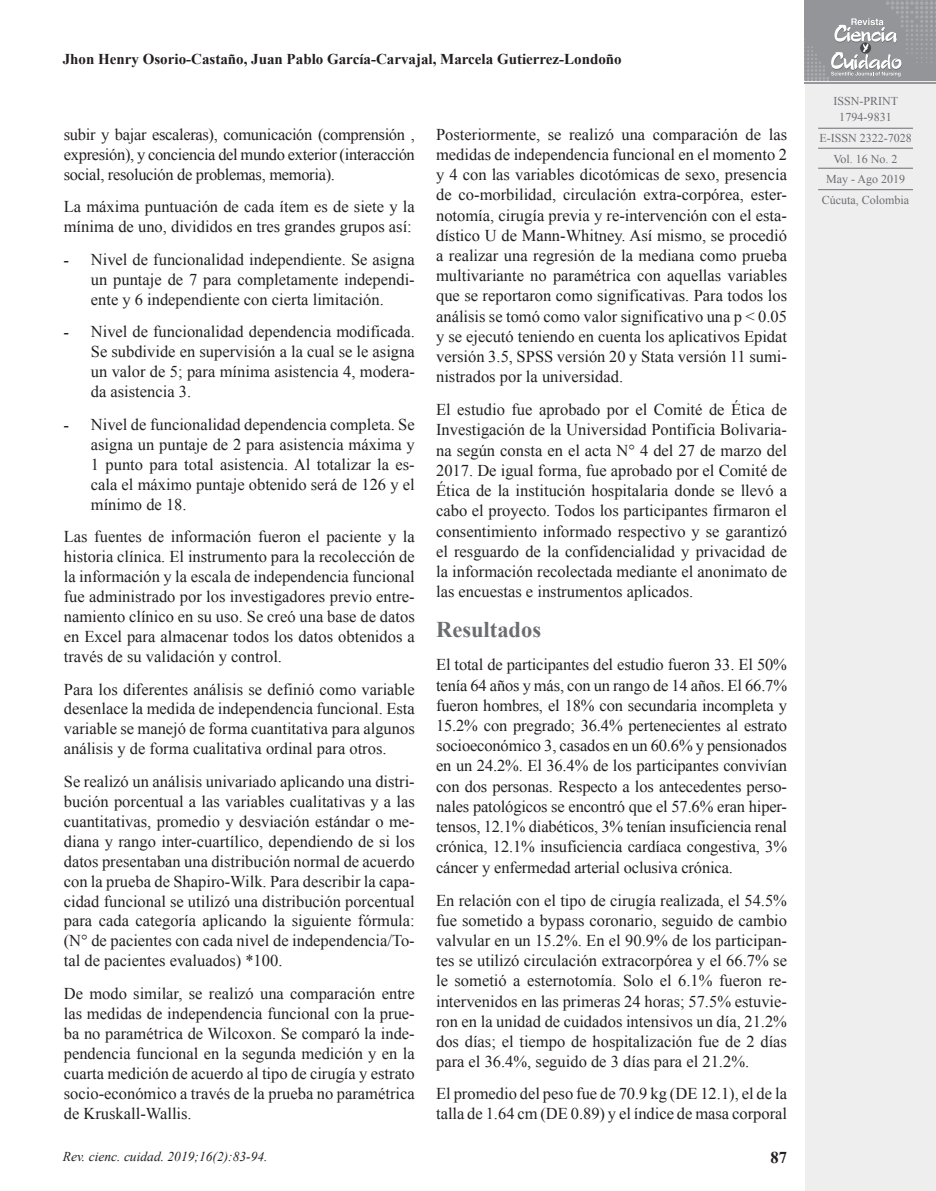
<style>
.page{position:relative;width:936px;height:1191px;background:#fff}
.page>*{position:absolute;margin:0;border:0;box-sizing:border-box;transform-origin:0 0}
.t1{font:700 22.5px "Times New Roman";color:#6c6d70}
.t2{font:16.5px/20.2px "Times New Roman";color:#231f20;text-align:justify}
.t3{font:700 16.5px "Times New Roman";color:#231f20}
.t4{font:700 15px "Times New Roman";color:#231f20}
.t5{font:italic 13.5px "Times New Roman";color:#231f20}
.t6{font:12px/20.7px "Times New Roman";color:#6c6d70;text-align:center}
.s1{font-weight:700;font-size:15px}
</style>
<div class="page">
<div style="left:805px;top:0;width:130px;height:1191px;background:#eeeeef"></div>
<hr style="left:818px;top:128px;width:94px;height:1px;background:#6c6d70">
<hr style="left:818px;top:148px;width:94px;height:1px;background:#6c6d70">
<hr style="left:818px;top:168px;width:94px;height:1px;background:#6c6d70">
<hr style="left:818px;top:189px;width:94px;height:1px;background:#6c6d70">
<svg style="left:804px;top:0;width:132px;height:84px;background:#9e9fa2"></svg>
<p class="t4" style="left:63px;top:49px;width:560px">Jhon Henry Osorio-Castaño, Juan Pablo García-Carvajal, Marcela Gutierrez-Londoño</p>
<p class="t2" style="left:64px;top:124px;width:352px">subir y bajar escaleras), comunicación (comprensión , expresión), y conciencia del mundo exterior (interacción social, resolución de problemas, memoria).</p>
<p class="t2" style="left:64px;top:196px;width:352px">La máxima puntuación de cada ítem es de siete y la mínima de uno, divididos en tres grandes grupos así:</p>
<p class="t2" style="left:91px;top:249px;width:325px;text-indent:-27px"><span class="s1">-</span> Nivel de funcionalidad independiente. Se asigna un puntaje de 7 para completamente independi&shy;ente y 6 independiente con cierta limitación.</p>
<p class="t2" style="left:91px;top:322px;width:325px;text-indent:-27px"><span class="s1">-</span> Nivel de funcionalidad dependencia modificada.<br>Se subdivide en supervisión a la cual se le asigna un valor de 5; para mínima asistencia 4, modera&shy;da asistencia 3.</p>
<p class="t2" style="left:91px;top:414px;width:325px;text-indent:-27px"><span class="s1">-</span> Nivel de funcionalidad dependencia completa. Se asigna un puntaje de 2 para asistencia máxima y 1 punto para total asistencia. Al totalizar la es&shy;cala el máximo puntaje obtenido será de 126 y el mínimo de 18.</p>
<p class="t2" style="left:64px;top:526px;width:352px">Las fuentes de información fueron el paciente y la historia clínica. El instrumento para la recolección de la información y la escala de independencia funcional fue administrado por los investigadores previo entre&shy;namiento clínico en su uso. Se creó una base de datos en Excel para almacenar todos los datos obtenidos a través de su validación y control.</p>
<p class="t2" style="left:64px;top:679px;width:352px">Para los diferentes análisis se definió como variable desenlace la medida de independencia funcional. Esta variable se manejó de forma cuantitativa para algunos análisis y de forma cualitativa ordinal para otros.</p>
<p class="t2" style="left:64px;top:771px;width:352px">Se realizó un análisis univariado aplicando una distri&shy;bución porcentual a las variables cualitativas y a las cuantitativas, promedio y desviación estándar o me&shy;diana y rango inter-cuartílico, dependiendo de si los datos presentaban una distribución normal de acuerdo con la prueba de Shapiro-Wilk. Para describir la capa&shy;cidad funcional se utilizó una distribución porcentual para cada categoría aplicando la siguiente fórmula: (N° de pacientes con cada nivel de independencia/To&shy;tal de pacientes evaluados) *100.</p>
<p class="t2" style="left:64px;top:983px;width:352px">De modo similar, se realizó una comparación entre las medidas de independencia funcional con la prue&shy;ba no paramétrica de Wilcoxon. Se comparó la inde&shy;pendencia funcional en la segunda medición y en la cuarta medición de acuerdo al tipo de cirugía y estrato socio-económico a través de la prueba no paramétrica de Kruskall-Wallis.</p>
<p class="t5" style="left:63px;top:1147px;width:206px">Rev. cienc. cuidad. 2019;16(2):83-94.</p>
<p class="t2" style="left:436px;top:124px;width:352px">Posteriormente, se realizó una comparación de las medidas de independencia funcional en el momento 2 y 4 con las variables dicotómicas de sexo, presencia de co-morbilidad, circulación extra-corpórea, ester&shy;notomía, cirugía previa y re-intervención con el esta&shy;dístico U de Mann-Whitney. Así mismo, se procedió a realizar una regresión de la mediana como prueba multivariante no paramétrica con aquellas variables que se reportaron como significativas. Para todos los análisis se tomó como valor significativo una p &lt; 0.05 y se ejecutó teniendo en cuenta los aplicativos Epidat versión 3.5, SPSS versión 20 y Stata versión 11 sumi&shy;nistrados por la universidad.</p>
<p class="t2" style="left:436px;top:399px;width:352px">El estudio fue aprobado por el Comité de Ética de Investigación de la Universidad Pontificia Bolivaria&shy;na según consta en el acta N° 4 del 27 de marzo del 2017. De igual forma, fue aprobado por el Comité de Ética de la institución hospitalaria donde se llevó a cabo el proyecto. Todos los participantes firmaron el consentimiento informado respectivo y se garantizó el resguardo de la confidencialidad y privacidad de la información recolectada mediante el anonimato de las encuestas e instrumentos aplicados.</p>
<h1 class="t1" style="left:436px;top:614px;width:107px">Resultados</h1>
<p class="t2" style="left:436px;top:654px;width:352px">El total de participantes del estudio fueron 33. El 50% tenía 64 años y más, con un rango de 14 años. El 66.7% fueron hombres, el 18% con secundaria incompleta y 15.2% con pregrado; 36.4% pertenecientes al estrato socioeconómico 3, casados en un 60.6% y pensionados en un 24.2%. El 36.4% de los participantes convivían con dos personas. Respecto a los antecedentes perso&shy;nales patológicos se encontró que el 57.6% eran hiper&shy;tensos, 12.1% diabéticos, 3% tenían insuficiencia renal crónica, 12.1% insuficiencia cardíaca congestiva, 3% cáncer y enfermedad arterial oclusiva crónica.</p>
<p class="t2" style="left:436px;top:889px;width:352px">En relación con el tipo de cirugía realizada, el 54.5% fue sometido a bypass coronario, seguido de cambio valvular en un 15.2%. En el 90.9% de los participan&shy;tes se utilizó circulación extracorpórea y el 66.7% se le sometió a esternotomía. Solo el 6.1% fueron re&shy;intervenidos en las primeras 24 horas; 57.5% estuvie&shy;ron en la unidad de cuidados intensivos un día, 21.2% dos días; el tiempo de hospitalización fue de 2 días para el 36.4%, seguido de 3 días para el 21.2%.</p>
<p class="t2" style="left:436px;top:1084px;width:352px;line-height:19.4px">El promedio del peso fue de 70.9 kg (DE 12.1), el de la talla de 1.64 cm (DE 0.89) y el índice de masa corporal</p>
<p class="t3" style="left:770px;top:1146px;width:18px">87</p>
<p class="t6" style="left:833px;top:92px;width:66px;line-height:16.5px">ISSN-PRINT<br>1794-9831</p>
<p class="t6" style="left:819px;top:127px;width:94px">E-ISSN 2322-7028<br>Vol. 16 No. 2<br>May - Ago 2019<br>Cúcuta, Colombia</p>
</div>
